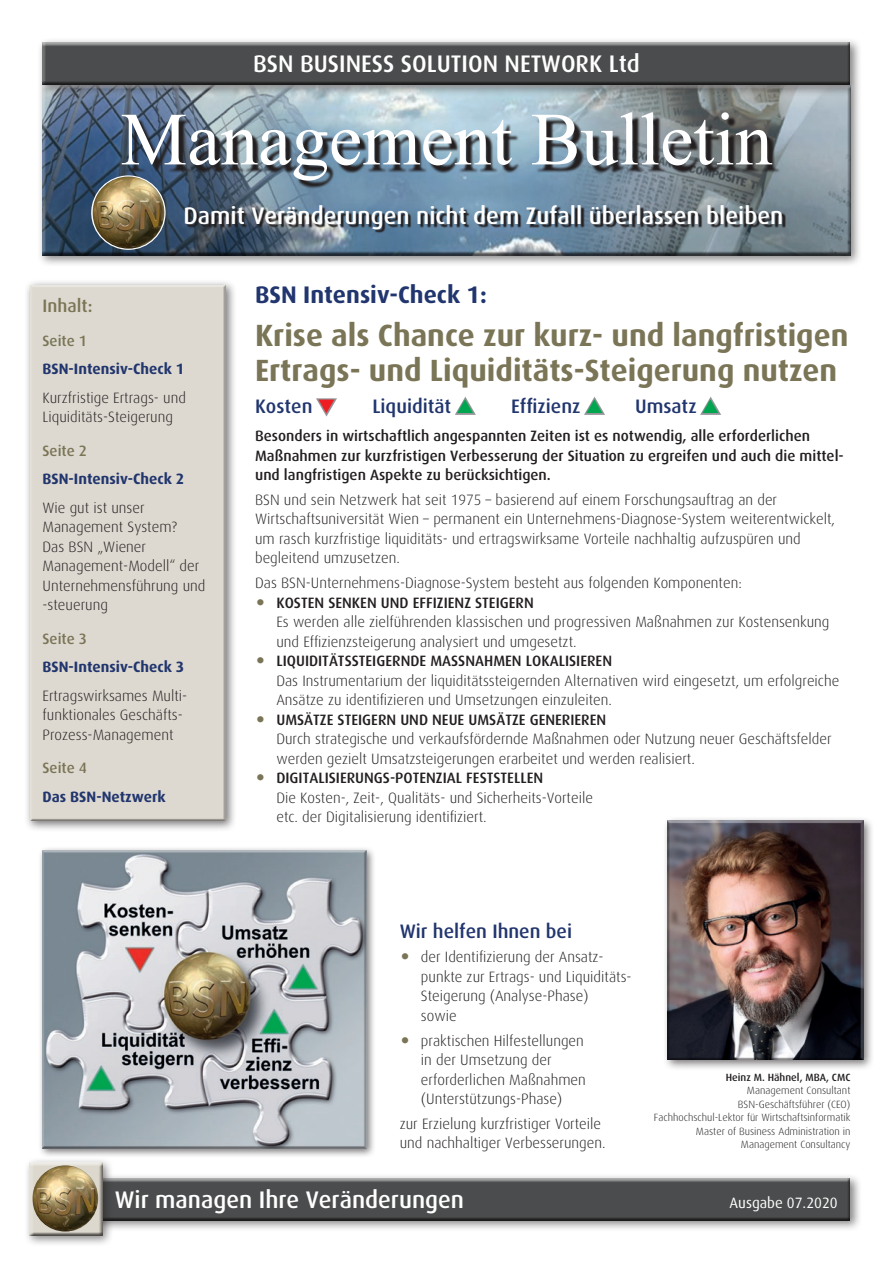
<style>
.page{position:relative;width:893px;height:1263px;background:#fff}
.page>*{position:absolute;margin:0;border:0;box-sizing:border-box;transform-origin:0 0}
.t1{font:75px "Times New Roman";color:#fff}
.t2{font:700 30.75px/34.5px "Dax";color:#7a7556}
.t3{font:500 24px "Dax";color:#fff}
.t4{font:700 24px "Dax";color:#21356e}
.t5{font:500 19.5px "Dax";color:#21356e}
.t6{font:500 18px "Dax";color:#7a7556}
.t7{font:300 15px/19.5px "Dax";color:#231f20}
.t8{font:500 15px/19.5px "Dax";color:#231f20}
.t9{font:700 15px "Dax";color:#21356e}
.t10{font:500 15px "Dax";color:#7a7556}
.t11{font:15px "Dax";color:#fff}
.t12{font:300 10.5px/13.5px "Dax";color:#231f20;text-align:right}
.t13{font:500 10.5px "Dax";color:#231f20}
.s1{color:#939598}
.s2{font-weight:400;font-size:33px;color:#7a7556}
.s3{font-weight:500}
</style>
<div class="page">
<div style="left:37px;top:80px;width:825px;height:186px;background:#231f20;opacity:.54"></div>
<div style="left:41px;top:85px;width:810px;height:173px;background:#231f20;opacity:.75"></div>
<svg style="left:125px;top:116px;width:655px;height:72px;background:#6b7d8b"></svg>
<svg style="left:187px;top:206px;width:599px;height:27px;background:#5b6d7c"></svg>
<div style="left:24px;top:279px;width:213px;height:553px;background:#231f20;opacity:.6"></div>
<div style="left:29px;top:283px;width:198px;height:539px;background:#ddd9d0"></div>
<div style="left:662px;top:816px;width:212px;height:255px;background:#231f20;opacity:.6"></div>
<div style="left:666px;top:819px;width:200px;height:241px;background:#231f20;opacity:.75"></div>
<div style="left:37px;top:1172px;width:825px;height:60px;background:#231f20;opacity:.54"></div>
<div style="left:41px;top:1177px;width:810px;height:43px;background:#eae9ea"></div>
<div style="left:41px;top:1178px;width:810px;height:44px;background:#231f20;opacity:.75"></div>
<div style="left:37px;top:37px;width:825px;height:59px;background:#231f20;opacity:.54"></div>
<div style="left:41px;top:42px;width:810px;height:45px;background:#231f20;opacity:.75"></div>
<div style="left:24px;top:1157px;width:90px;height:90px;background:#231f20;opacity:.54"></div>
<div style="left:29px;top:1161px;width:76px;height:75px;background:#231f20;opacity:.75"></div>
<img style="left:32px;top:1165px;width:66px;height:66px;border-radius:33px">
<svg style="left:91px;top:175px;width:75px;height:75px"></svg>
<img style="left:93px;top:176px;width:71px;height:73px;border-radius:36px">
<div style="left:38px;top:846px;width:338px;height:312px;background:#231f20;opacity:.6"></div>
<div style="left:42px;top:849px;width:326px;height:299px;background:#231f20;opacity:.75"></div>
<h3 class="t3" style="left:253px;top:50px;width:388px">BSN BUSINESS SOLUTION NETWORK Ltd</h3>
<h1 class="t1" style="left:120px;top:89px;width:654px">Management Bulletin</h1>
<h3 class="t3" style="left:183px;top:202px;width:601px">Damit Veränderungen nicht dem Zufall überlassen bleiben</h3>
<p class="t6" style="left:43px;top:296px;width:51px">Inhalt:</p>
<p class="t10" style="left:43px;top:332px;width:46px">Seite 1</p>
<p class="t9" style="left:43px;top:361px;width:143px">BSN-Intensiv-Check 1</p>
<p class="t7" style="left:43px;top:388px;width:145px">Kurzfristige Ertrags- und<br>Liquiditäts-Steigerung</p>
<p class="t10" style="left:43px;top:442px;width:46px">Seite 2</p>
<p class="t9" style="left:43px;top:470px;width:143px">BSN-Intensiv-Check 2</p>
<p class="t7" style="left:43px;top:498px;width:164px">Wie gut ist unser<br>Management System?<br>Das BSN „Wiener<br>Management-Modell“ der<br>Unternehmensführung und -steuerung</p>
<p class="t10" style="left:43px;top:630px;width:46px">Seite 3</p>
<p class="t9" style="left:43px;top:658px;width:143px">BSN-Intensiv-Check 3</p>
<p class="t7" style="left:43px;top:686px;width:146px">Ertragswirksames Multi&shy;funktionales Geschäfts-<br>Prozess-Management</p>
<p class="t10" style="left:43px;top:759px;width:46px">Seite 4</p>
<p class="t9" style="left:43px;top:788px;width:125px">Das BSN-Netzwerk</p>
<h3 class="t4" style="left:255px;top:281px;width:233px">BSN Intensiv-Check 1:</h3>
<h2 class="t2" style="left:255px;top:319px;width:595px">Krise als Chance zur kurz- und langfristigen<br>Ertrags- und Liquiditäts-Steigerung nutzen</h2>
<h3 class="t5" style="left:255px;top:396px;width:82px">Kosten <span class="s1">▼</span></h3>
<h3 class="t5" style="left:372px;top:396px;width:103px">Liquidität <span class="s1">▲</span></h3>
<h3 class="t5" style="left:511px;top:396px;width:94px">Effizienz <span class="s1">▲</span></h3>
<h3 class="t5" style="left:635px;top:396px;width:86px">Umsatz <span class="s1">▲</span></h3>
<p class="t8" style="left:255px;top:427px;width:590px">Besonders in wirtschaftlich angespannten Zeiten ist es notwendig, alle erforderlichen<br>Maßnahmen zur kurzfristigen Verbesserung der Situation zu ergreifen und auch die mittel&shy;und langfristigen Aspekte zu berücksichtigen.</p>
<p class="t7" style="left:255px;top:490px;width:581px">BSN und sein Netzwerk hat seit 1975 – basierend auf einem Forschungsauftrag an der Wirtschaftsuniversität Wien – permanent ein Unternehmens-Diagnose-System weiterentwickelt, um rasch kurzfristige liquiditäts- und ertragswirksame Vorteile nachhaltig aufzuspüren und begleitend umzusetzen.</p>
<p class="t7" style="left:255px;top:573px;width:488px">Das BSN-Unternehmens-Diagnose-System besteht aus folgenden Komponenten:</p>
<p class="t7" style="left:276px;top:593px;width:555px;text-indent:-21px"><span class="s2">•</span> <span class="s3">KOSTEN SENKEN UND EFFIZIENZ STEIGERN<br></span>Es werden alle zielführenden klassischen und progressiven Maßnahmen zur Kostensenkung und Effizienzsteigerung analysiert und umgesetzt.</p>
<p class="t7" style="left:276px;top:651px;width:564px;text-indent:-21px"><span class="s2">•</span> <span class="s3">LIQUIDITÄTSSTEIGERNDE MASSNAHMEN LOKALISIEREN<br></span>Das Instrumentarium der liquiditätssteigernden Alternativen wird eingesetzt, um erfolgreiche<br>Ansätze zu identifizieren und Umsetzungen einzuleiten.</p>
<p class="t7" style="left:276px;top:710px;width:557px;text-indent:-21px"><span class="s2">•</span> <span class="s3">UMSÄTZE STEIGERN UND NEUE UMSÄTZE GENERIEREN<br></span>Durch strategische und verkaufsfördernde Maßnahmen oder Nutzung neuer Geschäftsfelder werden gezielt Umsatzsteigerungen erarbeitet und werden realisiert.</p>
<p class="t7" style="left:276px;top:768px;width:318px;text-indent:-21px"><span class="s2">•</span> <span class="s3">DIGITALISIERUNGS-POTENZIAL FESTSTELLEN<br></span>Die Kosten-, Zeit-, Qualitäts- und Sicherheits-Vorteile etc. der Digitalisierung identifiziert.</p>
<h3 class="t5" style="left:400px;top:920px;width:174px">Wir helfen Ihnen bei</h3>
<p class="t7" style="left:421px;top:948px;width:212px;text-indent:-21px"><span class="s2">•</span> der Identifizierung der Ansatz&shy;punkte zur Ertrags- und Liquiditäts-<br>Steigerung (Analyse-Phase)<br>sowie</p>
<p class="t7" style="left:421px;top:1031px;width:166px;text-indent:-21px"><span class="s2">•</span> praktischen Hilfestellungen in der Umsetzung der erforderlichen Maßnahmen (Unterstützungs-Phase)</p>
<p class="t7" style="left:400px;top:1114px;width:207px">zur Erzielung kurzfristiger Vorteile und nachhaltiger Verbesserungen.</p>
<p class="t13" style="left:726px;top:1071px;width:126px">Heinz M. Hähnel, MBA, CMC</p>
<p class="t12" style="left:654px;top:1084px;width:198px">Management Consultant<br>BSN-Geschäftsführer (CEO)<br>Fachhochschul-Lektor für Wirtschaftsinformatik Master of Business Administration in Management Consultancy</p>
<h3 class="t3" style="left:115px;top:1187px;width:351px">Wir managen Ihre Veränderungen</h3>
<p class="t11" style="left:730px;top:1195px;width:110px">Ausgabe 07.2020</p>
</div>
